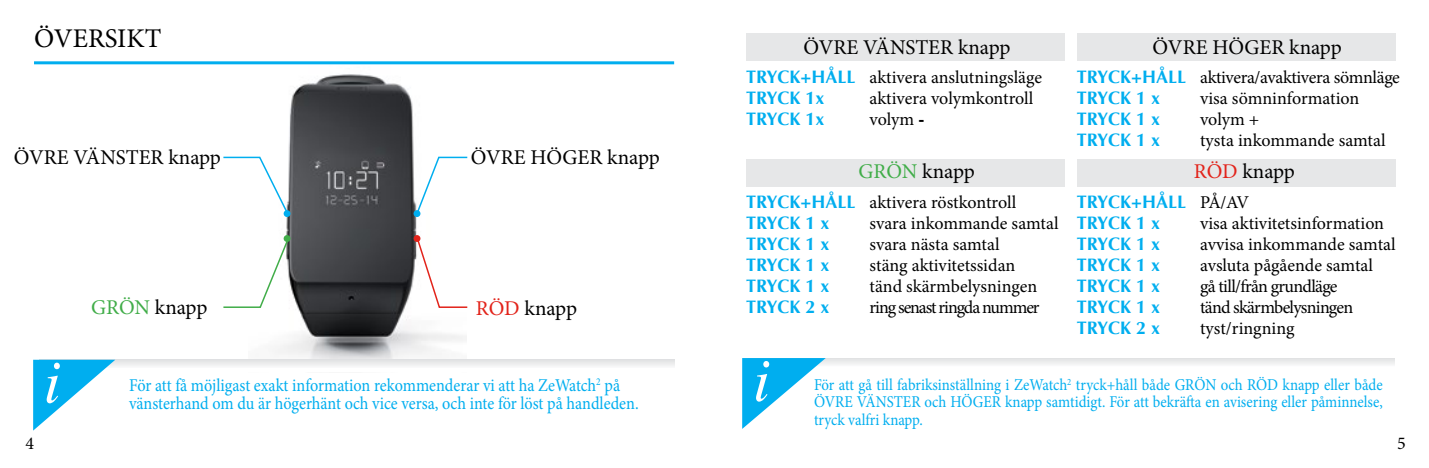
<style>
.page{position:relative;width:1429px;height:468px;background:#fff}
.page>*{position:absolute;margin:0;border:0;box-sizing:border-box;transform-origin:0 0}
.t1{font:italic 60.9px "Times";color:#fff}
.t2{font:27px "Minion Pro";color:#000}
.t3{font:21px "Minion Pro";letter-spacing:-.005em;color:#000}
.t4{font:18px "Minion Pro";letter-spacing:-.005em;color:#000}
.t5{font:18px/17.4px "Minion Pro";letter-spacing:-.005em;color:#00aeef;scale:.9 1}
.t6{font:700 18px/21px "Optima";color:#00aeef}
.t7{font:18px "Minion Pro";letter-spacing:-.06em;color:#000}
.t8{font:18px "Minion Pro";letter-spacing:-.035em;color:#000}
.t9{font:18px "Minion Pro";letter-spacing:-.04em;color:#000}
.t10{font:16.5px/17.4px "Minion Pro";color:#00aeef;text-align:justify;scale:.9 1}
.s1{color:#41ad49}
.s2{color:#e2231a}
.s3{font-family:"Optima";font-weight:700;color:#00aeef}
.s4{font-family:"Optima";font-weight:700}
.s5{font-family:"Minion Pro";font-weight:400;color:#000}
</style>
<div class="page">
<img style="left:248px;top:64px;width:218px;height:296px">
<div style="left:414px;top:210px;width:6px;height:7px;background:#00aeef;border-radius:50%"></div>
<div style="left:414px;top:235px;width:6px;height:7px;background:#e2231a;border-radius:50%"></div>
<div style="left:284px;top:210px;width:6px;height:7px;background:#00aeef;border-radius:50%"></div>
<div style="left:284px;top:235px;width:6px;height:7px;background:#41ad49;border-radius:50%"></div>
<hr style="left:34px;top:61px;width:640px;height:3px;background:#00aeef">
<svg style="left:115px;top:360px;width:559px;height:6px"></svg>
<svg style="left:33px;top:360px;width:82px;height:70px"></svg>
<svg style="left:415px;top:156px;width:53px;height:59px"></svg>
<svg style="left:223px;top:156px;width:67px;height:59px"></svg>
<svg style="left:416px;top:237px;width:52px;height:72px"></svg>
<svg style="left:223px;top:237px;width:67px;height:72px"></svg>
<div style="left:746px;top:33px;width:319px;height:27px;background:#e6e7e8"></div>
<div style="left:746px;top:160px;width:319px;height:27px;background:#e6e7e8"></div>
<div style="left:1077px;top:33px;width:318px;height:27px;background:#e6e7e8"></div>
<div style="left:1077px;top:160px;width:318px;height:27px;background:#e6e7e8"></div>
<svg style="left:826px;top:358px;width:568px;height:7px"></svg>
<svg style="left:742px;top:358px;width:84px;height:71px"></svg>
<h2 class="t2" style="left:34px;top:20px;width:129px">ÖVERSIKT</h2>
<p class="t3" style="left:14px;top:143px;width:209px">ÖVRE VÄNSTER knapp</p>
<p class="t3" style="left:91px;top:293px;width:118px"><span class="s1">GRÖN</span> knapp</p>
<p class="t3" style="left:471px;top:143px;width:190px">ÖVRE HÖGER knapp</p>
<p class="t3" style="left:476px;top:294px;width:103px"><span class="s2">RÖD</span> knapp</p>
<h1 class="t1" style="left:44px;top:329px;width:18px">i</h1>
<p class="t5" style="left:129px;top:377px;width:568px">För att få möjligast exakt information rekommenderar vi att ha ZeWatch<sup>2</sup> på vänsterhand om du är högerhänt och vice versa, och inte för löst på handleden.</p>
<p class="t3" style="left:803px;top:33px;width:209px">ÖVRE VÄNSTER knapp</p>
<p class="t4" style="left:746px;top:65px;width:297px"><span class="s3">TRYCK+HÅLL</span> aktivera anslutningsläge</p>
<p class="t6" style="left:746px;top:88px;width:80px">TRYCK 1x</p>
<p class="t4" style="left:869px;top:86px;width:165px">aktivera volymkontroll</p>
<p class="t6" style="left:746px;top:109px;width:80px">TRYCK 1x</p>
<p class="t4" style="left:869px;top:107px;width:56px">volym <span class="s4">-</span></p>
<p class="t3" style="left:858px;top:157px;width:118px"><span class="s1">GRÖN</span> knapp</p>
<p class="t4" style="left:746px;top:190px;width:272px"><span class="s3">TRYCK+HÅLL</span> aktivera röstkontroll</p>
<p class="t6" style="left:746px;top:212px;width:85px">TRYCK 1 x</p>
<p class="t4" style="left:869px;top:211px;width:191px">svara inkommande samtal</p>
<p class="t6" style="left:746px;top:233px;width:85px">TRYCK 1 x</p>
<p class="t4" style="left:869px;top:232px;width:132px">svara nästa samtal</p>
<p class="t6" style="left:746px;top:254px;width:85px">TRYCK 1 x</p>
<p class="t4" style="left:869px;top:253px;width:147px">stäng aktivitetssidan</p>
<p class="t6" style="left:746px;top:275px;width:85px">TRYCK 1 x</p>
<p class="t4" style="left:869px;top:274px;width:169px">tänd skärmbelysningen</p>
<p class="t6" style="left:746px;top:296px;width:85px">TRYCK 2 x</p>
<p class="t7" style="left:869px;top:295px;width:171px">ring senast ringda nummer</p>
<p class="t3" style="left:1152px;top:33px;width:190px">ÖVRE HÖGER knapp</p>
<p class="t4" style="left:1077px;top:65px;width:325px"><span class="s3">TRYCK+HÅLL</span> aktivera/avaktivera sömnläge</p>
<p class="t6" style="left:1077px;top:88px;width:85px">TRYCK 1 x</p>
<p class="t4" style="left:1200px;top:86px;width:161px">visa sömninformation</p>
<p class="t6" style="left:1077px;top:109px;width:85px">TRYCK 1 x</p>
<p class="t4" style="left:1200px;top:107px;width:61px">volym +</p>
<p class="t6" style="left:1077px;top:130px;width:85px">TRYCK 1 x</p>
<p class="t4" style="left:1200px;top:128px;width:187px">tysta inkommande samtal</p>
<p class="t3" style="left:1194px;top:157px;width:103px"><span class="s2">RÖD</span> knapp</p>
<p class="t6" style="left:1077px;top:191px;width:174px">TRYCK+HÅLL <span class="s5">PÅ/AV<br></span>TRYCK 1 x</p>
<p class="t4" style="left:1200px;top:211px;width:185px">visa aktivitetsinformation</p>
<p class="t6" style="left:1077px;top:233px;width:85px">TRYCK 1 x</p>
<p class="t4" style="left:1200px;top:232px;width:197px">avvisa inkommande samtal</p>
<p class="t6" style="left:1077px;top:254px;width:85px">TRYCK 1 x</p>
<p class="t4" style="left:1200px;top:253px;width:175px">avsluta pågående samtal</p>
<p class="t6" style="left:1077px;top:275px;width:85px">TRYCK 1 x</p>
<p class="t8" style="left:1200px;top:274px;width:139px">gå till/från grundläge</p>
<p class="t6" style="left:1077px;top:296px;width:85px">TRYCK 1 x</p>
<p class="t9" style="left:1200px;top:295px;width:155px">tänd skärmbelysningen</p>
<p class="t6" style="left:1077px;top:317px;width:85px">TRYCK 2 x</p>
<p class="t4" style="left:1200px;top:316px;width:96px">tyst/ringning</p>
<h1 class="t1" style="left:753px;top:327px;width:18px">i</h1>
<p class="t10" style="left:814px;top:376px;width:633px">För att gå till fabriksinställning i ZeWatch<sup>2</sup> tryck+håll både GRÖN och RÖD knapp eller både ÖVRE VÄNSTER och HÖGER knapp samtidigt. För att bekräfta en avisering eller påminnelse, tryck valfri knapp.</p>
<p class="t4" style="left:25px;top:431px;width:10px">4</p>
<p class="t4" style="left:1397px;top:431px;width:10px">5</p>
</div>
